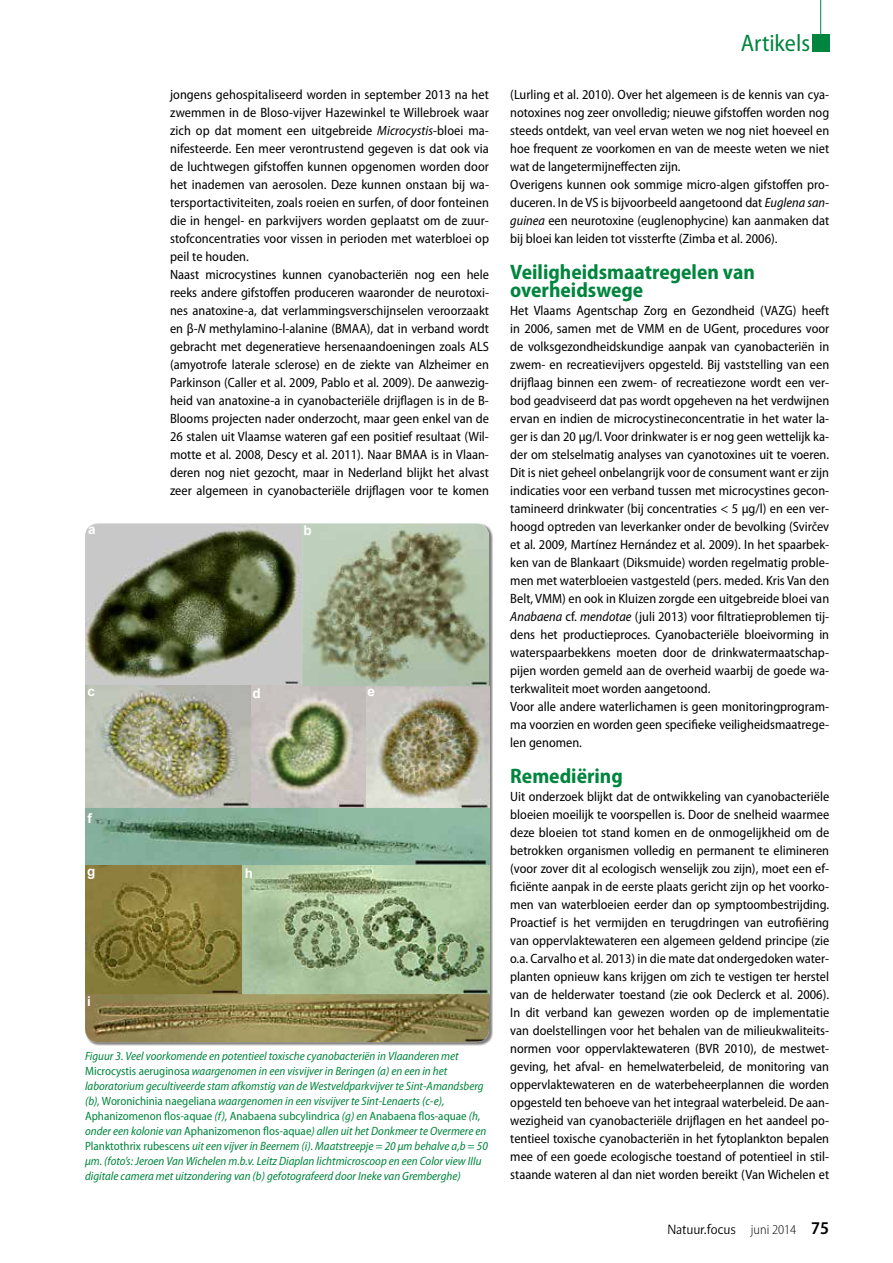
<style>
.page{position:relative;width:893px;height:1263px;background:#fff}
.page>*{position:absolute;margin:0;border:0;box-sizing:border-box;transform-origin:0 0}
.t1{font:semi-condensed 24px "Myriad Pro";color:#00853e}
.t2{font:700 semi-condensed 21px/18px "Myriad Pro";color:#00853e}
.t3{font:15px "Beo Sans R11";color:#000}
.t4{font:semi-condensed 13.5px/18px "Myriad Pro";color:#000}
.t5{font:700 13.5px "Arial";color:#fff}
.t6{font:italic semi-condensed 12px/15px "Myriad Pro";color:#00853e}
.s1{font-style:italic}
.s2{font-style:normal}
.s3{font-family:"Myriad Pro";font-weight:300;font-stretch:semi-condensed;font-size:13.5px}
.s4{font-family:"Myriad Pro";font-weight:600;font-stretch:semi-condensed;font-size:18px}
</style>
<div class="page">
<img style="left:85px;top:523px;width:404px;height:343px">
<img style="left:85px;top:866px;width:157px;height:128px">
<img style="left:242px;top:865px;width:247px;height:129px">
<img style="left:85px;top:994px;width:404px;height:48px">
<hr style="left:820px;top:0;width:1px;height:43px;background:#00853e">
<div style="left:812px;top:34px;width:17px;height:17px;background:#00853e"></div>
<h1 class="t1" style="left:741px;top:30px;width:71px">Artikels</h1>
<p class="t4" style="left:170px;top:86px;width:320px">jongens gehospitaliseerd worden in september 2013 na het zwemmen in de Bloso-vijver Hazewinkel te Willebroek waar zich op dat moment een uitgebreide <span class="s1">Microcystis</span>-bloei ma&shy;nifesteerde. Een meer verontrustend gegeven is dat ook via de luchtwegen gifstoffen kunnen opgenomen worden door het inademen van aerosolen. Deze kunnen onstaan bij wa&shy;tersportactiviteiten, zoals roeien en surfen, of door fonteinen die in hengel- en parkvijvers worden geplaatst om de zuur&shy;stofconcentraties voor vissen in perioden met waterbloei op peil te houden.<br>Naast microcystines kunnen cyanobacteriën nog een hele reeks andere gifstoffen produceren waaronder de neurotoxi&shy;nes anatoxine-a, dat verlammingsverschijnselen veroorzaakt en β<span class="s1">-N</span> methylamino-l-alanine (BMAA), dat in verband wordt gebracht met degeneratieve hersenaandoeningen zoals ALS (amyotrofe laterale sclerose) en de ziekte van Alzheimer en Parkinson (Caller et al. 2009, Pablo et al. 2009). De aanwezig&shy;heid van anatoxine-a in cyanobacteriële drijflagen is in de B-Blooms projecten nader onderzocht, maar geen enkel van de 26 stalen uit Vlaamse wateren gaf een positief resultaat (Wil&shy;motte et al. 2008, Descy et al. 2011). Naar BMAA is in Vlaan&shy;deren nog niet gezocht, maar in Nederland blijkt het alvast zeer algemeen in cyanobacteriële drijflagen voor te komen</p>
<p class="t4" style="left:510px;top:86px;width:320px">(Lurling et al. 2010). Over het algemeen is de kennis van cya&shy;notoxines nog zeer onvolledig; nieuwe gifstoffen worden nog steeds ontdekt, van veel ervan weten we nog niet hoeveel en hoe frequent ze voorkomen en van de meeste weten we niet wat de langetermijneffecten zijn.<br>Overigens kunnen ook sommige micro-algen gifstoffen pro&shy;duceren. In de VS is bijvoorbeeld aangetoond dat <span class="s1">Euglena san&shy;guinea</span> een neurotoxine (euglenophycine) kan aanmaken dat bij bloei kan leiden tot vissterfte (Zimba et al. 2006).</p>
<h2 class="t2" style="left:510px;top:263px;width:246px">Veiligheidsmaatregelen van overheidswege</h2>
<p class="t4" style="left:510px;top:302px;width:320px">Het Vlaams Agentschap Zorg en Gezondheid (VAZG) heeft in 2006, samen met de VMM en de UGent, procedures voor de volksgezondheidskundige aanpak van cyanobacteriën in zwem- en recreatievijvers opgesteld. Bij vaststelling van een drijflaag binnen een zwem- of recreatiezone wordt een ver&shy;bod geadviseerd dat pas wordt opgeheven na het verdwijnen ervan en indien de microcystineconcentratie in het water la&shy;ger is dan 20 µg/l. Voor drinkwater is er nog geen wettelijk ka&shy;der om stelselmatig analyses van cyanotoxines uit te voeren.<br>Dit is niet geheel onbelangrijk voor de consument want er zijn indicaties voor een verband tussen met microcystines gecon&shy;tamineerd drinkwater (bij concentraties &lt; 5 µg/l) en een ver&shy;hoogd optreden van leverkanker onder de bevolking (Svirčev et al. 2009, Martínez Hernández et al. 2009). In het spaarbek&shy;ken van de Blankaart (Diksmuide) worden regelmatig proble&shy;men met waterbloeien vastgesteld (pers. meded. Kris Van den Belt, VMM) en ook in Kluizen zorgde een uitgebreide bloei van <span class="s1">Anabaena</span> cf. <span class="s1">mendotae</span> (juli 2013) voor filtratieproblemen tij&shy;dens het productieproces. Cyanobacteriële bloeivorming in waterspaarbekkens moeten door de drinkwatermaatschap&shy;pijen worden gemeld aan de overheid waarbij de goede wa&shy;terkwaliteit moet worden aangetoond.<br>Voor alle andere waterlichamen is geen monitoringprogram&shy;ma voorzien en worden geen specifieke veiligheidsmaatrege&shy;len genomen.</p>
<h2 class="t2" style="left:510px;top:767px;width:114px">Remediëring</h2>
<p class="t4" style="left:510px;top:788px;width:320px;text-align:justify">Uit onderzoek blijkt dat de ontwikkeling van cyanobacteriële bloeien moeilijk te voorspellen is. Door de snelheid waarmee deze bloeien tot stand komen en de onmogelijkheid om de betrokken organismen volledig en permanent te elimineren (voor zover dit al ecologisch wenselijk zou zijn), moet een ef&shy;ficiënte aanpak in de eerste plaats gericht zijn op het voorko&shy;men van waterbloeien eerder dan op symptoombestrijding.<br>Proactief is het vermijden en terugdringen van eutrofiëring van oppervlaktewateren een algemeen geldend principe (zie o.a. Carvalho et al. 2013) in die mate dat ondergedoken water&shy;planten opnieuw kans krijgen om zich te vestigen ter herstel van de helderwater toestand (zie ook Declerck et al. 2006).<br>In dit verband kan gewezen worden op de implementatie van doelstellingen voor het behalen van de milieukwaliteits&shy;normen voor oppervlaktewateren (BVR 2010), de mestwet&shy;geving, het afval- en hemelwaterbeleid, de monitoring van oppervlaktewateren en de waterbeheerplannen die worden opgesteld ten behoeve van het integraal waterbeleid. De aan&shy;wezigheid van cyanobacteriële drijflagen en het aandeel po&shy;tentieel toxische cyanobacteriën in het fytoplankton bepalen mee of een goede ecologische toestand of potentieel in stil&shy;staande wateren al dan niet worden bereikt (Van Wichelen et</p>
<p class="t5" style="left:88px;top:520px;width:9px">a</p>
<p class="t5" style="left:304px;top:522px;width:10px">b</p>
<p class="t5" style="left:88px;top:683px;width:9px">c</p>
<p class="t5" style="left:253px;top:684px;width:10px">d</p>
<p class="t5" style="left:368px;top:683px;width:9px">e</p>
<p class="t5" style="left:87px;top:809px;width:6px">f</p>
<p class="t5" style="left:87px;top:862px;width:10px">g</p>
<p class="t5" style="left:245px;top:864px;width:10px">h</p>
<p class="t5" style="left:87px;top:992px;width:5px">i</p>
<p class="t6" style="left:85px;top:1049px;width:404px">Figuur 3. Veel voorkomende en potentieel toxische cyanobacteriën in Vlaanderen met <span class="s2">Microcystis aeruginosa</span> waargenomen in een visvijver in Beringen (a) en een in het laboratorium gecultiveerde stam afkomstig van de Westveldparkvijver te Sint-Amandsberg (b), <span class="s2">Woronichinia naegeliana</span> waargenomen in een visvijver te Sint-Lenaerts (c-e), <span class="s2">Aphanizomenon flos-aquae</span> (f), <span class="s2">Anabaena subcylindrica</span> (g) en <span class="s2">Anabaena flos-aquae</span> (h, onder een kolonie van <span class="s2">Aphanizomenon flos-aquae</span>) allen uit het Donkmeer te Overmere en <span class="s2">Planktothrix rubescens</span> uit een vijver in Beernem (i). Maatstreepje = 20 µm behalve a,b = 50 µm. (foto’s: Jeroen Van Wichelen m.b.v. Leitz Diaplan lichtmicroscoop en een Color view IIIu digitale camera met uitzondering van (b) gefotografeerd door Ineke van Gremberghe)</p>
<p class="t3" style="left:667px;top:1222px;width:163px">Natuur.focus <span class="s3">juni 2014</span> <span class="s4">75</span></p>
</div>
